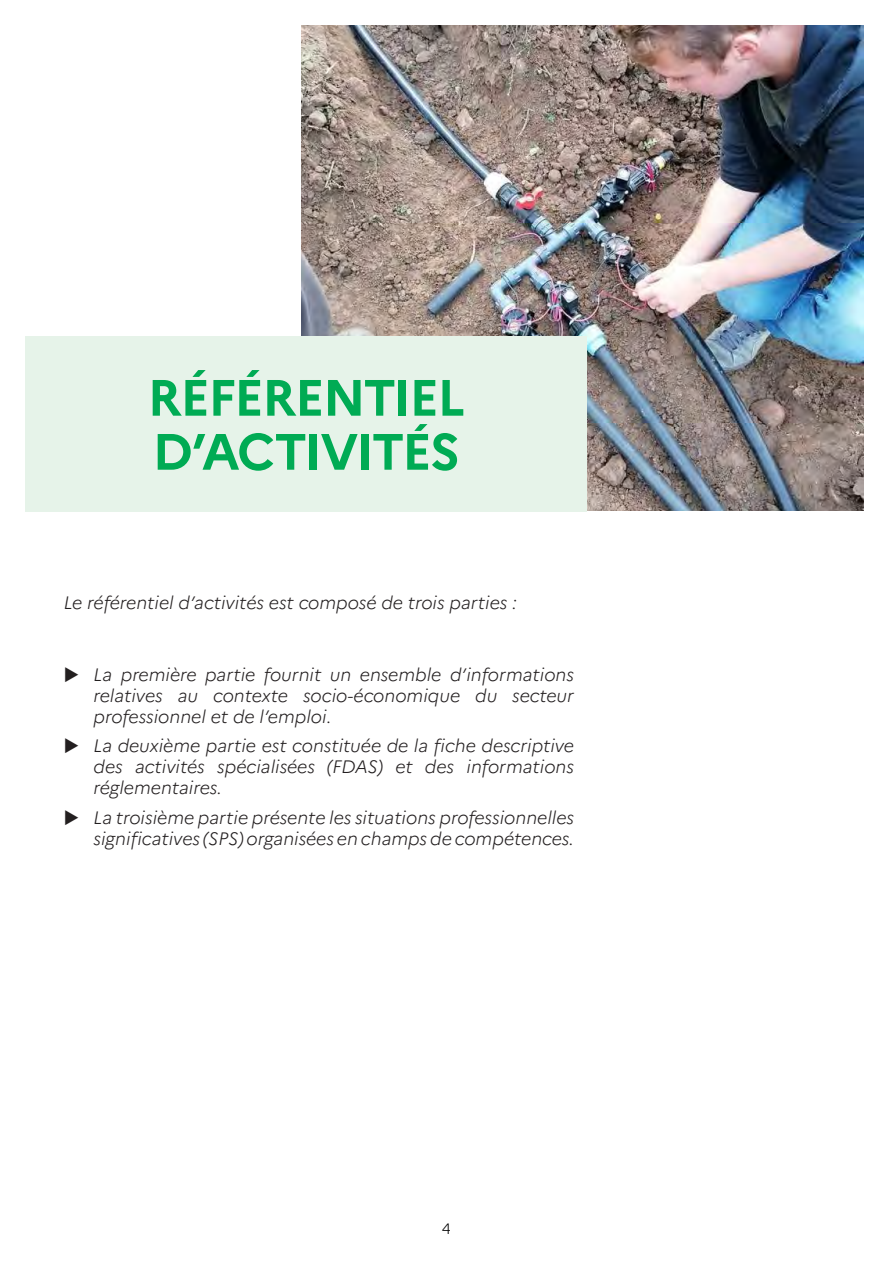
<style>
.page{position:relative;width:893px;height:1263px;background:#fff}
.page>*{position:absolute;margin:0;border:0;box-sizing:border-box;transform-origin:0 0}
.Titre_REFERENTIEL{font:700 51px/54px "Marianne";letter-spacing:-.035em;color:#00ab54}
.TEXTE_INTRO-REFERENT{font:italic 300 18px/21px "Marianne";color:#231f20;text-align:justify}
.t1{font:300 15px "Marianne";color:#000}
</style>
<div class="page">
<img style="left:302px;top:26px;width:561px;height:485px">
<div style="left:26px;top:336px;width:561px;height:175px;background:#e6f3e9"></div>
<p class="Titre_REFERENTIEL" style="left:147px;top:370px;width:319px">RÉFÉRENTIEL<br>D’ACTIVITÉS</p>
<p class="TEXTE_INTRO-REFERENT" style="left:64px;top:592px;width:455px">Le référentiel d’activités est composé de trois parties :</p>
<p class="TEXTE_INTRO-REFERENT" style="left:94px;top:664px;width:482px">La première partie fournit un ensemble d’informations relatives au contexte socio-économique du secteur professionnel et de l’emploi.</p>
<p class="TEXTE_INTRO-REFERENT" style="left:94px;top:735px;width:482px">La deuxième partie est constituée de la fiche descriptive des activités spécialisées (FDAS) et des informations réglementaires.</p>
<p class="TEXTE_INTRO-REFERENT" style="left:94px;top:807px;width:482px">La troisième partie présente les situations professionnelles significatives (SPS) organisées en champs de compétences.</p>
<p class="t1" style="left:442px;top:1219px;width:10px">4</p>
</div>
